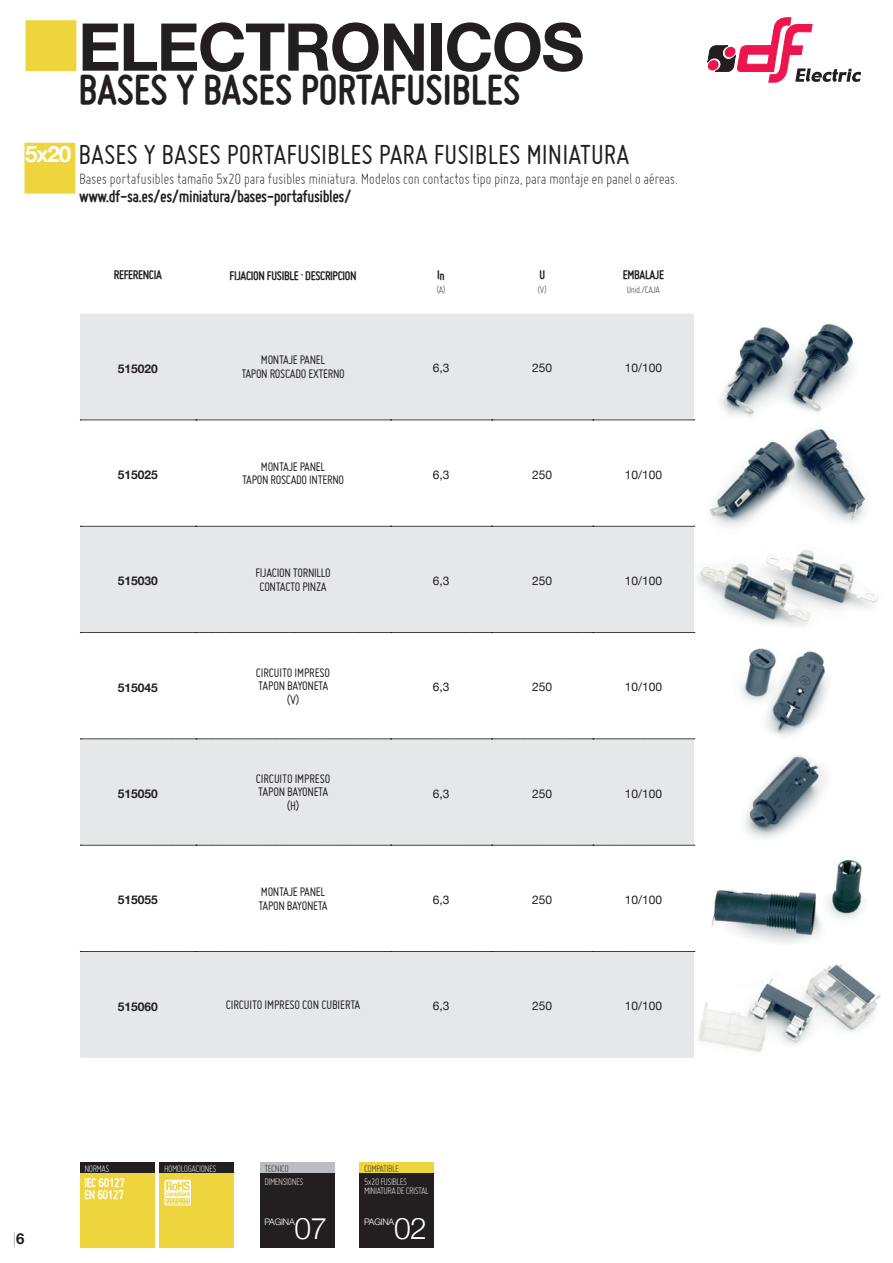
<style>
.page{position:relative;width:893px;height:1263px;background:#fff}
.page>*{position:absolute;margin:0;border:0;box-sizing:border-box;transform-origin:0 0}
.t1{font:700 66px "Helvetica Neue";letter-spacing:-.025em;color:#231f20}
.t2{font:700 45px "Miso";color:#231f20}
.t3{font:30px "Miso";color:#231f20}
.t4{font:300 30px "Helvetica Neue";color:#fff}
.t5{font:700 22.5px "Helvetica Neue";color:#fff}
.t6{font:700 18px "Miso";letter-spacing:-.025em;color:#231f20}
.t7{font:300 16.5px "Miso";letter-spacing:-.025em;color:#231f20}
.t8{font:200 15px "Helvetica Neue";color:#231f20}
.t9{font:13.5px/13.5px "Miso";letter-spacing:-.025em;color:#231f20;text-align:center}
.t10{font:700 13.5px "Miso";letter-spacing:-.025em;color:#231f20}
.t11{font:700 13.5px/12px "Miso";letter-spacing:-.025em;color:#fff}
.t12{font:12px "Helvetica Neue";color:#231f20}
.t13{font:700 12px "Helvetica Neue";color:#231f20}
.t14{font:300 10.5px/9px "Miso";letter-spacing:-.05em;color:#fff}
.t15{font:300 10.5px "Miso";letter-spacing:-.05em;color:#231f20}
.t16{font:300 9px "Helvetica Neue";letter-spacing:-.025em;color:#fff}
.t17{font:900 condensed 2.85px/2.5px "Helvetica Neue";letter-spacing:.49em;color:#fff}
.s1{font-weight:700}
</style>
<div class="page">
<div style="left:26px;top:20px;width:50px;height:51px;background:#eed53e"></div>
<svg style="left:707px;top:17px;width:154px;height:66px"></svg>
<div style="left:24px;top:143px;width:51px;height:51px;background:#eed53e;border:2px solid #eed53e"></div>
<img style="left:699px;top:964px;width:182px;height:88px">
<img style="left:720px;top:323px;width:134px;height:88px">
<img style="left:695px;top:411px;width:171px;height:116px">
<img style="left:694px;top:550px;width:185px;height:84px">
<img style="left:704px;top:624px;width:160px;height:101px">
<img style="left:744px;top:725px;width:81px;height:113px">
<img style="left:711px;top:860px;width:153px;height:83px">
<svg style="left:80px;top:314px;width:614px;height:744px;fill:#e6e7e9"></svg>
<svg style="left:80px;top:420px;width:615px;height:1px"></svg>
<svg style="left:80px;top:526px;width:615px;height:1px"></svg>
<svg style="left:80px;top:632px;width:615px;height:1px"></svg>
<svg style="left:80px;top:739px;width:615px;height:1px"></svg>
<svg style="left:80px;top:845px;width:615px;height:1px"></svg>
<svg style="left:80px;top:951px;width:615px;height:1px"></svg>
<div style="left:360px;top:1163px;width:74px;height:11px;background:#eed53e"></div>
<div style="left:360px;top:1174px;width:74px;height:74px;background:#231f20"></div>
<div style="left:260px;top:1163px;width:74px;height:74px;background:#bcbdc0"></div>
<div style="left:260px;top:1174px;width:74px;height:74px;background:#231f20"></div>
<div style="left:80px;top:1163px;width:74px;height:11px;background:#231f20"></div>
<div style="left:80px;top:1174px;width:74px;height:74px;background:#eed53e"></div>
<div style="left:160px;top:1163px;width:74px;height:11px;background:#231f20"></div>
<div style="left:160px;top:1174px;width:74px;height:74px;background:#eed53e"></div>
<div style="left:165px;top:1180px;width:26px;height:25px;border:1px solid #fff"></div>
<svg style="left:165px;top:1180px;width:25px;height:18px"></svg>
<h1 class="t1" style="left:78px;top:-5px;width:508px">ELECTRONICOS</h1>
<h2 class="t2" style="left:79px;top:64px;width:443px">BASES Y BASES PORTAFUSIBLES</h2>
<h3 class="t5" style="left:25px;top:137px;width:48px">5x20</h3>
<h3 class="t3" style="left:79px;top:138px;width:552px">BASES Y BASES PORTAFUSIBLES PARA FUSIBLES MINIATURA</h3>
<p class="t7" style="left:79px;top:170px;width:600px">Bases portafusibles tamaño 5x20 para fusibles miniatura. Modelos con contactos tipo pinza, para montaje en panel o aéreas.</p>
<h3 class="t6" style="left:79px;top:186px;width:274px">www.df-sa.es/es/miniatura/bases-portafusibles/</h3>
<p class="t10" style="left:114px;top:267px;width:50px">REFERENCIA</p>
<p class="t10" style="left:230px;top:268px;width:129px">FIJACION FUSIBLE · DESCRIPCION</p>
<p class="t10" style="left:437px;top:267px;width:9px">In</p>
<p class="t10" style="left:539px;top:267px;width:7px">U</p>
<p class="t10" style="left:623px;top:267px;width:43px">EMBALAJE</p>
<p class="t15" style="left:436px;top:283px;width:11px">(A)</p>
<p class="t15" style="left:538px;top:283px;width:11px">(V)</p>
<p class="t15" style="left:627px;top:283px;width:35px">Unid./CAJA</p>
<p class="t13" style="left:118px;top:359px;width:42px">515020</p>
<p class="t9" style="left:241px;top:353px;width:105px">MONTAJE PANEL<br>TAPON ROSCADO EXTERNO</p>
<p class="t12" style="left:433px;top:359px;width:18px">6,3</p>
<p class="t12" style="left:532px;top:359px;width:22px">250</p>
<p class="t12" style="left:625px;top:359px;width:39px">10/100</p>
<p class="t13" style="left:118px;top:465px;width:42px">515025</p>
<p class="t9" style="left:242px;top:459px;width:104px">MONTAJE PANEL<br>TAPON ROSCADO INTERNO</p>
<p class="t12" style="left:433px;top:466px;width:18px">6,3</p>
<p class="t12" style="left:532px;top:466px;width:22px">250</p>
<p class="t12" style="left:625px;top:466px;width:39px">10/100</p>
<p class="t13" style="left:118px;top:571px;width:42px">515030</p>
<p class="t9" style="left:255px;top:566px;width:77px">FIJACION TORNILLO<br>CONTACTO PINZA</p>
<p class="t12" style="left:433px;top:572px;width:18px">6,3</p>
<p class="t12" style="left:532px;top:572px;width:22px">250</p>
<p class="t12" style="left:625px;top:572px;width:39px">10/100</p>
<p class="t13" style="left:118px;top:678px;width:42px">515045</p>
<p class="t13" style="left:118px;top:784px;width:42px">515050</p>
<p class="t9" style="left:256px;top:665px;width:76px">CIRCUITO IMPRESO<br>TAPON BAYONETA (V)</p>
<p class="t9" style="left:256px;top:772px;width:76px">CIRCUITO IMPRESO<br>TAPON BAYONETA (H)</p>
<p class="t12" style="left:433px;top:678px;width:18px">6,3</p>
<p class="t12" style="left:532px;top:678px;width:22px">250</p>
<p class="t12" style="left:625px;top:678px;width:39px">10/100</p>
<p class="t12" style="left:433px;top:785px;width:18px">6,3</p>
<p class="t12" style="left:532px;top:785px;width:22px">250</p>
<p class="t12" style="left:625px;top:785px;width:39px">10/100</p>
<p class="t13" style="left:118px;top:890px;width:42px">515055</p>
<p class="t9" style="left:258px;top:885px;width:71px;text-align:left">MONTAJE PANEL<br>TAPON BAYONETA</p>
<p class="t12" style="left:433px;top:891px;width:18px">6,3</p>
<p class="t12" style="left:532px;top:891px;width:22px">250</p>
<p class="t12" style="left:625px;top:891px;width:39px">10/100</p>
<p class="t13" style="left:118px;top:997px;width:42px">515060</p>
<p class="t9" style="left:226px;top:998px;width:136px">CIRCUITO IMPRESO CON CUBIERTA</p>
<p class="t12" style="left:433px;top:997px;width:18px">6,3</p>
<p class="t12" style="left:532px;top:997px;width:22px">250</p>
<p class="t12" style="left:625px;top:997px;width:39px">10/100</p>
<p class="t8" style="left:13px;top:1227px;width:13px">|<span class="s1">6</span></p>
<p class="t14" style="left:84px;top:1163px;width:27px">NORMAS</p>
<p class="t11" style="left:84px;top:1176px;width:42px">IEC 60127<br>EN 60127</p>
<p class="t14" style="left:164px;top:1163px;width:54px">HOMOLOGACIONES</p>
<p class="t17" style="left:166px;top:1199px;width:25px">DIRECTIVE<br>2002/95/EC</p>
<p class="t15" style="left:264px;top:1162px;width:26px">TECNICO</p>
<p class="t14" style="left:264px;top:1176px;width:41px">DIMENSIONES</p>
<p class="t16" style="left:264px;top:1214px;width:32px">PAGINA</p>
<h3 class="t4" style="left:294px;top:1203px;width:34px">07</h3>
<p class="t15" style="left:364px;top:1162px;width:37px">COMPATIBLE</p>
<p class="t14" style="left:364px;top:1176px;width:66px">5x20 FUSIBLES<br>MINIATURA DE CRISTAL</p>
<p class="t16" style="left:364px;top:1214px;width:32px">PAGINA</p>
<h3 class="t4" style="left:394px;top:1203px;width:34px">02</h3>
</div>
